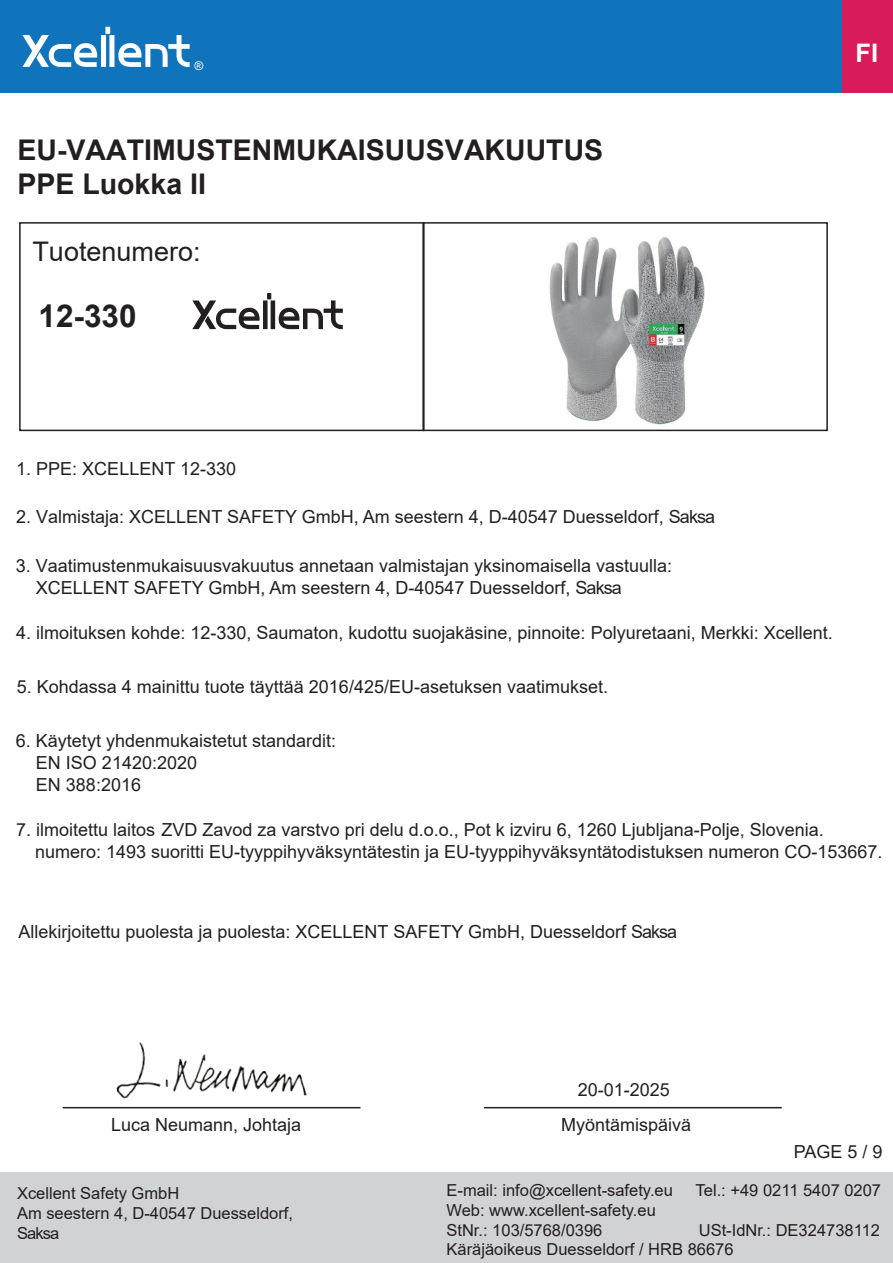
<style>
.page{position:relative;width:893px;height:1263px;background:#fff}
.page>*{position:absolute;margin:0;border:0;box-sizing:border-box;transform-origin:0 0}
.t1{font:700 31.5px "Arial";color:#231f20}
.t2{font:700 28.5px/34.2px "Arial";color:#231f20}
.t3{font:27px "Arial";color:#231f20}
.t4{font:700 25.5px "Arial";color:#fff}
.t5{font:18px/21.6px "Arial";color:#231f20}
.t6{font:16.5px/20px "Arial";color:#231f20}
.t7{font:12px "Arial";color:#fff}
</style>
<div class="page">
<div style="left:1px;top:0;width:892px;height:92px;background:#1074bc"></div>
<svg style="left:22px;top:27px;width:168px;height:40px"></svg>
<div style="left:842px;top:1px;width:51px;height:92px;background:#d91a5b"></div>
<div style="left:19px;top:222px;width:406px;height:209px;border:2px solid #231f20"></div>
<div style="left:422px;top:222px;width:406px;height:209px;border:2px solid #231f20"></div>
<img style="left:549px;top:237px;width:156px;height:189px">
<svg style="left:192px;top:293px;width:151px;height:36px"></svg>
<div style="left:0;top:1172px;width:893px;height:90px;background:#d1d2d4"></div>
<hr style="left:63px;top:1107px;width:297px;height:1px;background:#231f20">
<hr style="left:484px;top:1107px;width:298px;height:1px;background:#231f20">
<img style="left:100px;top:1042px;width:223px;height:67px">
<p class="t7" style="left:194px;top:57px;width:10px">®</p>
<h2 class="t2" style="left:17px;top:133px;width:587px">EU-VAATIMUSTENMUKAISUUSVAKUUTUS<br>PPE Luokka II</h2>
<h3 class="t3" style="left:32px;top:233px;width:170px">Tuotenumero:</h3>
<h1 class="t1" style="left:38px;top:293px;width:100px">12-330</h1>
<h3 class="t4" style="left:855px;top:35px;width:24px">FI</h3>
<p class="t5" style="left:16px;top:458px;width:221px">1. PPE: XCELLENT 12-330</p>
<p class="t5" style="left:16px;top:506px;width:700px">2. Valmistaja: XCELLENT SAFETY GmbH, Am seestern 4, D-40547 Duesseldorf, Saksa</p>
<p class="t5" style="left:36px;top:555px;width:638px;text-indent:-20px">3. Vaatimustenmukaisuusvakuutus annetaan valmistajan yksinomaisella vastuulla:<br>XCELLENT SAFETY GmbH, Am seestern 4, D-40547 Duesseldorf, Saksa</p>
<p class="t5" style="left:16px;top:622px;width:818px">4. ilmoituksen kohde: 12-330, Saumaton, kudottu suojakäsine, pinnoite: Polyuretaani, Merkki: Xcellent.</p>
<p class="t5" style="left:17px;top:676px;width:593px">5. Kohdassa 4 mainittu tuote täyttää 2016/425/EU-asetuksen vaatimukset.</p>
<p class="t5" style="left:36px;top:730px;width:302px;text-indent:-20px">6. Käytetyt yhdenmukaistetut standardit:<br>EN ISO 21420:2020<br>EN 388:2016</p>
<p class="t5" style="left:35px;top:819px;width:849px;text-indent:-19px">7. ilmoitettu laitos ZVD Zavod za varstvo pri delu d.o.o., Pot k izviru 6, 1260 Ljubljana-Polje, Slovenia. numero: 1493 suoritti EU-tyyppihyväksyntätestin ja EU-tyyppihyväksyntätodistuksen numeron CO-153667.</p>
<p class="t5" style="left:18px;top:921px;width:660px">Allekirjoitettu puolesta ja puolesta: XCELLENT SAFETY GmbH, Duesseldorf Saksa</p>
<p class="t5" style="left:578px;top:1078px;width:94px">20-01-2025</p>
<p class="t5" style="left:111px;top:1113px;width:192px">Luca Neumann, Johtaja</p>
<p class="t5" style="left:561px;top:1114px;width:132px">Myöntämispäivä</p>
<p class="t5" style="left:794px;top:1141px;width:90px">PAGE 5 / 9</p>
<p class="t6" style="left:17px;top:1183px;width:278px">Xcellent Safety GmbH<br>Am seestern 4, D-40547 Duesseldorf,<br>Saksa</p>
<p class="t6" style="left:446px;top:1180px;width:228px">E-mail: info@xcellent-safety.eu</p>
<p class="t6" style="left:696px;top:1180px;width:187px">Tel.: +49 0211 5407 0207</p>
<p class="t6" style="left:446px;top:1200px;width:211px">Web: www.xcellent-safety.eu<br>StNr.: 103/5768/0396</p>
<p class="t6" style="left:446px;top:1220px;width:435px;text-indent:252px">USt-IdNr.: DE324738112<br>Käräjäoikeus Duesseldorf / HRB 86676</p>
</div>
